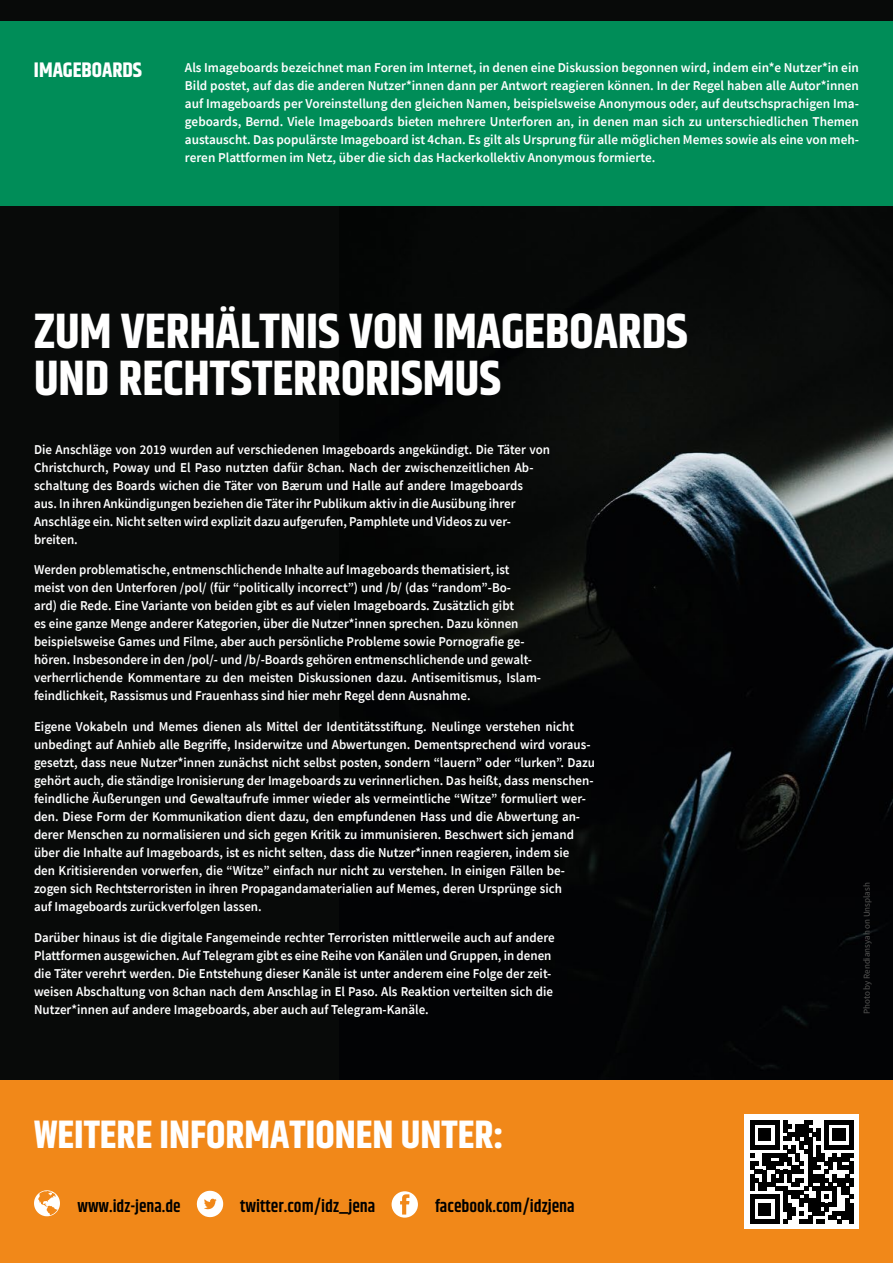
<style>
.page{position:relative;width:893px;height:1263px;background:#fff}
.page>*{position:absolute;margin:0;border:0;box-sizing:border-box;transform-origin:0 0}
.t1{font:700 49.5px/46.7px "Khand";color:#fff}
.t2{font:700 39.6px "Khand";color:#fff}
.t3{font:700 21px "Khand";color:#fff}
.t4{font:600 17.4px "Khand";color:#000}
.t5{font:600 17.1px "Khand";color:#000}
.t6{font:600 13.5px/18px "Source Sans Pro";color:#fff;scale:.96 1}
.t7{font:600 13.5px/18px "Source Sans Pro";color:#fff;text-align:justify}
.t8{font:9px "Source Sans Pro";color:#575756}
</style>
<div class="page">
<div style="left:0;top:0;width:893px;height:1081px;background:#080a09"></div>
<img style="left:339px;top:205px;width:554px;height:876px">
<div style="left:0;top:1081px;width:893px;height:182px;background:#f18819"></div>
<div style="left:745px;top:1115px;width:114px;height:114px;background:#fff"></div>
<svg style="left:750px;top:1120px;width:103px;height:103px"></svg>
<svg style="left:197px;top:1191px;width:26px;height:26px"></svg>
<svg style="left:392px;top:1191px;width:26px;height:26px"></svg>
<svg style="left:34px;top:1190px;width:26px;height:26px"></svg>
<div style="left:0;top:21px;width:893px;height:184px;background:#008d58"></div>
<h3 class="t3" style="left:34px;top:55px;width:110px">IMAGEBOARDS</h3>
<p class="t7" style="left:185px;top:58px;width:676px">Als Imageboards bezeichnet man Foren im Internet, in denen eine Diskussion begonnen wird, indem ein*e Nutzer*in ein Bild postet, auf das die anderen Nutzer*innen dann per Antwort reagieren können. In der Regel haben alle Autor*innen auf Imageboards per Voreinstellung den gleichen Namen, beispielsweise Anonymous oder, auf deutschsprachigen Ima&shy;geboards, Bernd. Viele Imageboards bieten mehrere Unterforen an, in denen man sich zu unterschiedlichen Themen austauscht. Das populärste Imageboard ist 4chan. Es gilt als Ursprung für alle möglichen Memes sowie als eine von meh&shy;reren Plattformen im Netz, über die sich das Hackerkollektiv Anonymous formierte.</p>
<h1 class="t1" style="left:34px;top:311px;width:655px">ZUM VERHÄLTNIS VON IMAGEBOARDS<br>UND RECHTSTERRORISMUS</h1>
<p class="t6" style="left:34px;top:440px;width:539px">Die Anschläge von 2019 wurden auf verschiedenen Imageboards angekündigt. Die Täter von Christchurch, Poway und El Paso nutzten dafür 8chan. Nach der zwischenzeitlichen Ab&shy;schaltung des Boards wichen die Täter von Bærum und Halle auf andere Imageboards<br>aus. In ihren Ankündigungen beziehen die Täter ihr Publikum aktiv in die Ausübung ihrer Anschläge ein. Nicht selten wird explizit dazu aufgerufen, Pamphlete und Videos zu ver&shy;breiten.</p>
<p class="t6" style="left:34px;top:561px;width:530px">Werden problematische, entmenschlichende Inhalte auf Imageboards thematisiert, ist meist von den Unterforen /pol/ (für “politically incorrect”) und /b/ (das “random”-Bo-<br>ard) die Rede. Eine Variante von beiden gibt es auf vielen Imageboards. Zusätzlich gibt<br>es eine ganze Menge anderer Kategorien, über die Nutzer*innen sprechen. Dazu können beispielsweise Games und Filme, aber auch persönliche Probleme sowie Pornografie ge&shy;hören. Insbesondere in den /pol/- und /b/-Boards gehören entmenschlichende und gewalt&shy;verherrlichende Kommentare zu den meisten Diskussionen dazu. Antisemitismus, Islam&shy;feindlichkeit, Rassismus und Frauenhass sind hier mehr Regel denn Ausnahme.</p>
<p class="t6" style="left:34px;top:717px;width:586px">Eigene Vokabeln und Memes dienen als Mittel der Identitätsstiftung. Neulinge verstehen nicht unbedingt auf Anhieb alle Begriffe, Insiderwitze und Abwertungen. Dementsprechend wird voraus&shy;gesetzt, dass neue Nutzer*innen zunächst nicht selbst posten, sondern “lauern” oder “lurken”. Dazu gehört auch, die ständige Ironisierung der Imageboards zu verinnerlichen. Das heißt, dass menschen&shy;feindliche Äußerungen und Gewaltaufrufe immer wieder als vermeintliche “Witze” formuliert wer&shy;den. Diese Form der Kommunikation dient dazu, den empfundenen Hass und die Abwertung an&shy;derer Menschen zu normalisieren und sich gegen Kritik zu immunisieren. Beschwert sich jemand über die Inhalte auf Imageboards, ist es nicht selten, dass die Nutzer*innen reagieren, indem sie<br>den Kritisierenden vorwerfen, die “Witze” einfach nur nicht zu verstehen. In einigen Fällen be&shy;zogen sich Rechtsterroristen in ihren Propagandamaterialien auf Memes, deren Ursprünge sich<br>auf Imageboards zurückverfolgen lassen.</p>
<p class="t6" style="left:34px;top:928px;width:544px">Darüber hinaus ist die digitale Fangemeinde rechter Terroristen mittlerweile auch auf andere Plattformen ausgewichen. Auf Telegram gibt es eine Reihe von Kanälen und Gruppen, in denen die Täter verehrt werden. Die Entstehung dieser Kanäle ist unter anderem eine Folge der zeit&shy;weisen Abschaltung von 8chan nach dem Anschlag in El Paso. Als Reaktion verteilten sich die Nutzer*innen auf andere Imageboards, aber auch auf Telegram-Kanäle.</p>
<h2 class="t2" style="left:34px;top:1107px;width:471px">WEITERE INFORMATIONEN UNTER:</h2>
<p class="t5" style="left:78px;top:1195px;width:105px">www.idz-jena.de</p>
<p class="t4" style="left:240px;top:1194px;width:137px">twitter.com/idz_jena</p>
<p class="t4" style="left:435px;top:1195px;width:141px">facebook.com/idzjena</p>
<p class="t8" style="left:861px;top:1014px;width:133px;rotate:-90deg">Photo by Rendiansyah on Unsplash</p>
</div>
